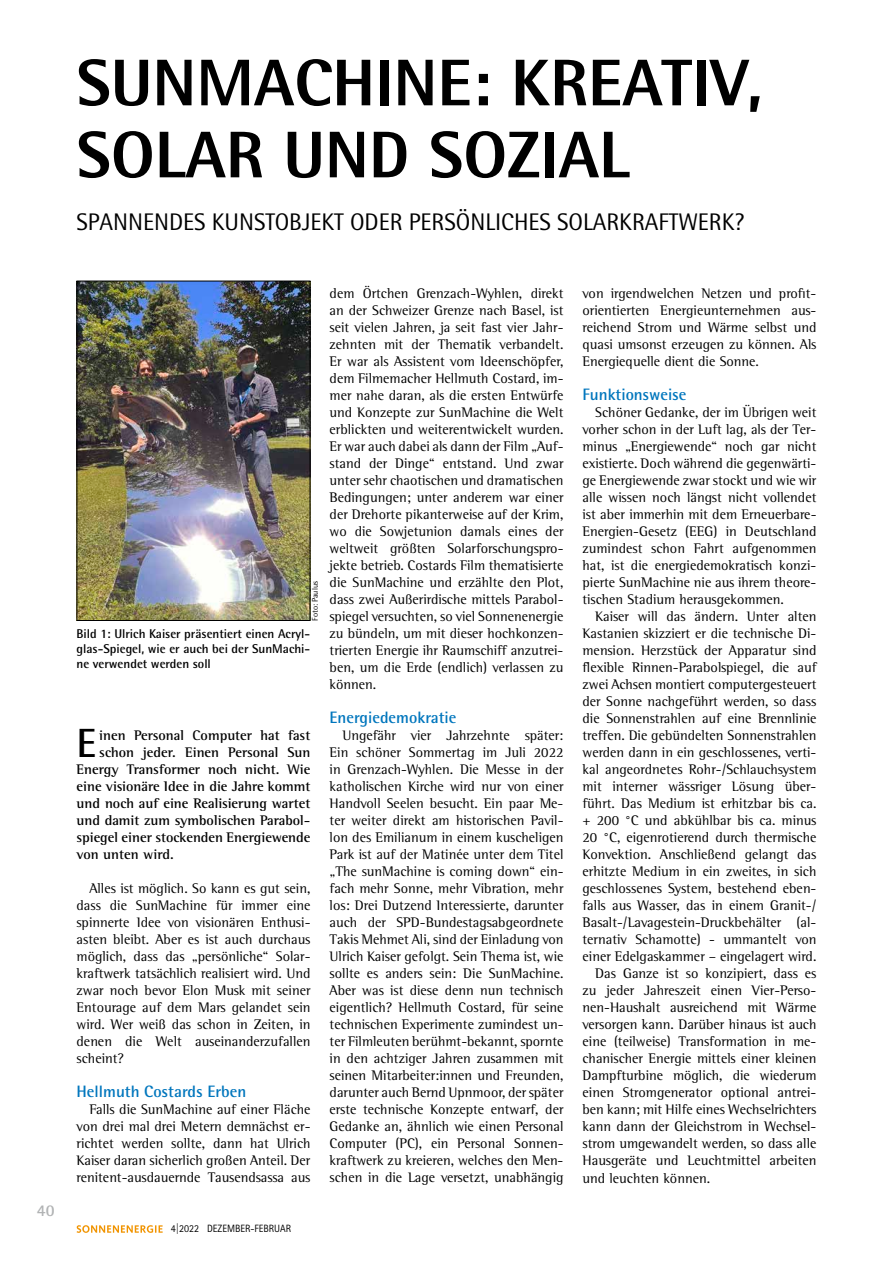
<style>
.page{position:relative;width:893px;height:1263px;background:#fff}
.page>*{position:absolute;margin:0;border:0;box-sizing:border-box;transform-origin:0 0}
.t1{font:800 66px/72px "Rotis Semi Sans Std";color:#000}
.t2{font:700 40.8px "Rotis Semi Sans Std";color:#000}
.t3{font:24px "Rotis Semi Sans Std";color:#000}
.t4{font:700 16.5px "Rotis Semi Sans Std";color:#0076bd}
.t5{font:700 16.5px "Rotis Semi Sans Std";color:#b1b3b4}
.t6{font:14.25px/17px "Rotis Semi Serif Std";color:#000;text-align:justify}
.t7{font:700 14.25px "Rotis Semi Serif Std";color:#000}
.t8{font:700 12.75px/15px "Rotis Semi Sans Std";color:#000;text-align:justify}
.t9{font:10.65px "Rotis Sans Serif Std";color:#000;scale:.95 1}
.t10{font:8.25px "Rotis Semi Sans Std";color:#000}
</style>
<div class="page">
<svg style="left:77px;top:1225px;width:86px;height:8px"></svg>
<img style="left:79px;top:283px;width:229px;height:336px">
<div style="left:77px;top:281px;width:233px;height:340px;border:1px solid #000"></div>
<h1 class="t1" style="left:77px;top:46px;width:688px">SUNMACHINE: KREATIV,<br>SOLAR UND SOZIAL</h1>
<h3 class="t3" style="left:77px;top:207px;width:669px">SPANNENDES KUNSTOBJEKT ODER PERSÖNLICHES SOLARKRAFTWERK?</h3>
<p class="t5" style="left:37px;top:1200px;width:19px">40</p>
<p class="t10" style="left:310px;top:621px;width:41px;rotate:-90deg">Foto: Paulus</p>
<p class="t8" style="left:77px;top:626px;width:235px">Bild 1: Ulrich Kaiser präsentiert einen Acryl&shy;glas-Spiegel, wie er auch bei der SunMachi&shy;ne verwendet werden soll</p>
<h2 class="t2" style="left:77px;top:718px;width:21px">E</h2>
<p class="t7" style="left:99px;top:727px;width:213px">inen Personal Computer hat fast</p>
<p class="t7" style="left:99px;top:744px;width:213px">schon jeder. Einen Personal Sun</p>
<p class="t7" style="left:77px;top:761px;width:235px">Energy Transformer noch nicht. Wie</p>
<p class="t7" style="left:77px;top:778px;width:235px">eine visionäre Idee in die Jahre kommt</p>
<p class="t7" style="left:77px;top:795px;width:235px">und noch auf eine Realisierung wartet</p>
<p class="t7" style="left:77px;top:812px;width:235px">und damit zum symbolischen Parabol-</p>
<p class="t7" style="left:77px;top:829px;width:235px">spiegel einer stockenden Energiewende</p>
<p class="t7" style="left:77px;top:846px;width:99px">von unten wird.</p>
<p class="t6" style="left:77px;top:880px;width:235px;text-indent:13px">Alles ist möglich. So kann es gut sein, dass die SunMachine für immer eine spinnerte Idee von visionären Enthusi&shy;asten bleibt. Aber es ist auch durchaus möglich, dass das „persönliche“ Solar&shy;kraftwerk tatsächlich realisiert wird. Und zwar noch bevor Elon Musk mit seiner Entourage auf dem Mars gelandet sein wird. Wer weiß das schon in Zeiten, in denen die Welt auseinanderzufallen scheint?</p>
<p class="t4" style="left:77px;top:1081px;width:171px">Hellmuth Costards Erben</p>
<p class="t6" style="left:77px;top:1101px;width:235px;text-indent:13px">Falls die SunMachine auf einer Fläche von drei mal drei Metern demnächst er&shy;richtet werden sollte, dann hat Ulrich Kaiser daran sicherlich großen Anteil. Der renitent-ausdauernde Tausendsassa aus</p>
<p class="t6" style="left:330px;top:284px;width:235px">dem Örtchen Grenzach-Wyhlen, direkt an der Schweizer Grenze nach Basel, ist seit vielen Jahren, ja seit fast vier Jahr&shy;zehnten mit der Thematik verbandelt.<br>Er war als Assistent vom Ideenschöpfer, dem Filmemacher Hellmuth Costard, im&shy;mer nahe daran, als die ersten Entwürfe und Konzepte zur SunMachine die Welt erblickten und weiterentwickelt wurden.<br>Er war auch dabei als dann der Film „Auf&shy;stand der Dinge“ entstand. Und zwar unter sehr chaotischen und dramatischen Bedingungen; unter anderem war einer der Drehorte pikanterweise auf der Krim, wo die Sowjetunion damals eines der weltweit größten Solarforschungspro&shy;jekte betrieb. Costards Film thematisierte die SunMachine und erzählte den Plot, dass zwei Außerirdische mittels Parabol&shy;spiegel versuchten, so viel Sonnenenergie zu bündeln, um mit dieser hochkonzen&shy;trierten Energie ihr Raumschiff anzutrei&shy;ben, um die Erde (endlich) verlassen zu können.</p>
<p class="t4" style="left:330px;top:707px;width:128px">Energiedemokratie</p>
<p class="t6" style="left:330px;top:727px;width:235px;text-indent:13px">Ungefähr vier Jahrzehnte später:<br>Ein schöner Sommertag im Juli 2022 in Grenzach-Wyhlen. Die Messe in der katholischen Kirche wird nur von einer Handvoll Seelen besucht. Ein paar Me&shy;ter weiter direkt am historischen Pavil&shy;lon des Emilianum in einem kuscheligen Park ist auf der Matinée unter dem Titel „The sunMachine is coming down“ ein&shy;fach mehr Sonne, mehr Vibration, mehr los: Drei Dutzend Interessierte, darunter auch der SPD-Bundestagsabgeordnete Takis Mehmet Ali, sind der Einladung von Ulrich Kaiser gefolgt. Sein Thema ist, wie sollte es anders sein: Die SunMachine.<br>Aber was ist diese denn nun technisch eigentlich? Hellmuth Costard, für seine technischen Experimente zumindest un&shy;ter Filmleuten berühmt-bekannt, spornte in den achtziger Jahren zusammen mit seinen Mitarbeiter:innen und Freunden, darunter auch Bernd Upnmoor, der später erste technische Konzepte entwarf, der Gedanke an, ähnlich wie einen Personal Computer (PC), ein Personal Sonnen&shy;kraftwerk zu kreieren, welches den Men&shy;schen in die Lage versetzt, unabhängig</p>
<p class="t9" style="left:171px;top:1222px;width:128px">4|2022 DEZEMBER-FEBRUAR</p>
<p class="t6" style="left:583px;top:285px;width:235px">von irgendwelchen Netzen und profit&shy;orientierten Energieunternehmen aus&shy;reichend Strom und Wärme selbst und quasi umsonst erzeugen zu können. Als Energiequelle dient die Sonne.</p>
<p class="t4" style="left:583px;top:384px;width:105px">Funktionsweise</p>
<p class="t6" style="left:583px;top:403px;width:235px;text-indent:13px">Schöner Gedanke, der im Übrigen weit vorher schon in der Luft lag, als der Ter&shy;minus „Energiewende“ noch gar nicht existierte. Doch während die gegenwärti&shy;ge Energiewende zwar stockt und wie wir alle wissen noch längst nicht vollendet ist aber immerhin mit dem Erneuerbare-Energien-Gesetz (EEG) in Deutschland zumindest schon Fahrt aufgenommen hat, ist die energiedemokratisch konzi&shy;pierte SunMachine nie aus ihrem theore&shy;tischen Stadium herausgekommen.</p>
<p class="t6" style="left:595px;top:608px;width:223px">Kaiser will das ändern. Unter alten</p>
<p class="t6" style="left:583px;top:625px;width:235px">Kastanien skizziert er die technische Di-</p>
<p class="t6" style="left:583px;top:642px;width:235px">mension. Herzstück der Apparatur sind</p>
<p class="t6" style="left:583px;top:659px;width:235px">flexible Rinnen-Parabolspiegel, die auf</p>
<p class="t6" style="left:583px;top:676px;width:235px">zwei Achsen montiert computergesteuert</p>
<p class="t6" style="left:583px;top:693px;width:235px">der Sonne nachgeführt werden, so dass</p>
<p class="t6" style="left:583px;top:710px;width:235px">die Sonnenstrahlen auf eine Brennlinie</p>
<p class="t6" style="left:583px;top:727px;width:235px">treffen. Die gebündelten Sonnenstrahlen</p>
<p class="t6" style="left:583px;top:744px;width:235px">werden dann in ein geschlossenes, verti-</p>
<p class="t6" style="left:583px;top:761px;width:235px">kal angeordnetes Rohr-/Schlauchsystem</p>
<p class="t6" style="left:583px;top:778px;width:235px">mit interner wässriger Lösung über-</p>
<p class="t6" style="left:583px;top:795px;width:235px">führt. Das Medium ist erhitzbar bis ca.</p>
<p class="t6" style="left:583px;top:812px;width:235px">+ 200 °C und abkühlbar bis ca. minus</p>
<p class="t6" style="left:583px;top:829px;width:235px">20 °C, eigenrotierend durch thermische</p>
<p class="t6" style="left:583px;top:846px;width:235px">Konvektion. Anschließend gelangt das</p>
<p class="t6" style="left:583px;top:863px;width:235px">erhitzte Medium in ein zweites, in sich</p>
<p class="t6" style="left:583px;top:880px;width:235px">geschlossenes System, bestehend eben-</p>
<p class="t6" style="left:583px;top:897px;width:235px">falls aus Wasser, das in einem Granit-/</p>
<p class="t6" style="left:583px;top:914px;width:235px">Basalt-/Lavagestein-Druckbehälter (al-</p>
<p class="t6" style="left:583px;top:931px;width:235px">ternativ Schamotte) - ummantelt von</p>
<p class="t6" style="left:583px;top:948px;width:235px">einer Edelgaskammer – eingelagert wird.</p>
<p class="t6" style="left:595px;top:965px;width:223px">Das Ganze ist so konzipiert, dass es</p>
<p class="t6" style="left:583px;top:982px;width:235px">zu jeder Jahreszeit einen Vier-Perso-</p>
<p class="t6" style="left:583px;top:999px;width:235px">nen-Haushalt ausreichend mit Wärme</p>
<p class="t6" style="left:583px;top:1016px;width:235px">versorgen kann. Darüber hinaus ist auch</p>
<p class="t6" style="left:583px;top:1033px;width:235px">eine (teilweise) Transformation in me-</p>
<p class="t6" style="left:583px;top:1050px;width:235px">chanischer Energie mittels einer kleinen</p>
<p class="t6" style="left:583px;top:1067px;width:235px">Dampfturbine möglich, die wiederum</p>
<p class="t6" style="left:583px;top:1084px;width:235px">einen Stromgenerator optional antrei-</p>
<p class="t6" style="left:583px;top:1101px;width:235px">ben kann; mit Hilfe eines Wechselrichters</p>
<p class="t6" style="left:583px;top:1118px;width:235px">kann dann der Gleichstrom in Wechsel-</p>
<p class="t6" style="left:583px;top:1135px;width:235px">strom umgewandelt werden, so dass alle</p>
<p class="t6" style="left:583px;top:1152px;width:235px">Hausgeräte und Leuchtmittel arbeiten</p>
<p class="t6" style="left:583px;top:1169px;width:129px">und leuchten können.</p>
</div>
